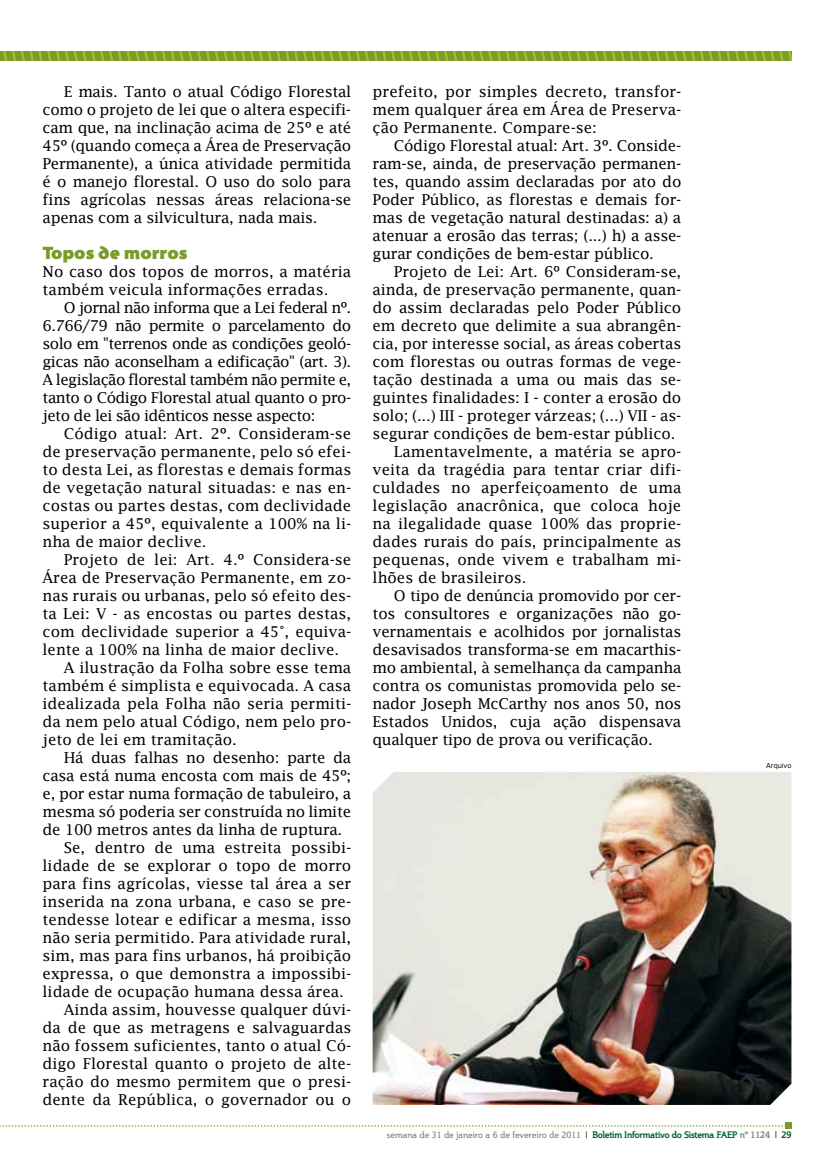
<style>
.page{position:relative;width:834px;height:1174px;background:#fff}
.page>*{position:absolute;margin:0;border:0;box-sizing:border-box;transform-origin:0 0}
.t1{font:900 18px "Santana";color:#799b28}
.t2{font:15px/18px "Lucida Fax";color:#000;text-align:justify}
.t3{font:15px "Lucida Fax";letter-spacing:-.02em;color:#000}
.t4{font:9px "Steinem";color:#808285}
.t5{font:6.75px "Meiryo";color:#000}
.s1{font-weight:700;color:#006330}
.s2{font-weight:700}
</style>
<div class="page">
<svg style="left:0;top:1123px;width:791px;height:6px"></svg>
<svg style="left:0;top:52px;width:791px;height:9px;background:#84a327"></svg>
<img style="left:372px;top:772px;width:419px;height:333px">
<p class="t2" style="left:43px;top:82px;width:310px;text-indent:21px">E mais. Tanto o atual Código Florestal como o projeto de lei que o altera especifi&shy;cam que, na inclinação acima de 25º e até 45º (quando começa a Área de Preservação Permanente), a única atividade permitida é o manejo florestal. O uso do solo para fins agrícolas nessas áreas relaciona-se apenas com a silvicultura, nada mais.</p>
<p class="t1" style="left:43px;top:243px;width:146px">Topos de morros</p>
<p class="t2" style="left:43px;top:262px;width:310px">No caso dos topos de morros, a matéria também veicula informações erradas.</p>
<p class="t2" style="left:43px;top:298px;width:310px;text-indent:21px">O jornal não informa que a Lei federal nº.<br>6.766/79 não permite o parcelamento do solo em "terrenos onde as condições geoló&shy;gicas não aconselham a edificação" (art. 3).<br>A legislação florestal também não permite e, tanto o Código Florestal atual quanto o pro&shy;jeto de lei são idênticos nesse aspecto:</p>
<p class="t2" style="left:43px;top:424px;width:310px;text-indent:21px">Código atual: Art. 2º. Consideram-se de preservação permanente, pelo só efei&shy;to desta Lei, as florestas e demais formas de vegetação natural situadas: e nas en&shy;costas ou partes destas, com declividade superior a 45º, equivalente a 100% na li&shy;nha de maior declive.</p>
<p class="t2" style="left:64px;top:550px;width:289px">Projeto de lei: Art. 4.º Considera-se</p>
<p class="t2" style="left:43px;top:568px;width:310px">Área de Preservação Permanente, em zo-</p>
<p class="t2" style="left:43px;top:586px;width:310px">nas rurais ou urbanas, pelo só efeito des-</p>
<p class="t2" style="left:43px;top:604px;width:310px">ta Lei: V - as encostas ou partes destas,</p>
<p class="t2" style="left:43px;top:622px;width:310px">com declividade superior a 45°, equiva-</p>
<p class="t2" style="left:43px;top:640px;width:298px">lente a 100% na linha de maior declive.</p>
<p class="t2" style="left:64px;top:658px;width:289px">A ilustração da Folha sobre esse tema</p>
<p class="t2" style="left:43px;top:676px;width:310px">também é simplista e equivocada. A casa</p>
<p class="t2" style="left:43px;top:694px;width:310px">idealizada pela Folha não seria permiti-</p>
<p class="t2" style="left:43px;top:712px;width:310px">da nem pelo atual Código, nem pelo pro-</p>
<p class="t2" style="left:43px;top:730px;width:196px">jeto de lei em tramitação.</p>
<p class="t3" style="left:64px;top:748px;width:289px">Há duas falhas no desenho: parte da</p>
<p class="t3" style="left:43px;top:766px;width:310px">casa está numa encosta com mais de 45º;</p>
<p class="t3" style="left:43px;top:784px;width:310px">e, por estar numa formação de tabuleiro, a</p>
<p class="t3" style="left:43px;top:802px;width:310px">mesma só poderia ser construída no limite</p>
<p class="t3" style="left:43px;top:820px;width:301px">de 100 metros antes da linha de ruptura.</p>
<p class="t2" style="left:64px;top:838px;width:289px">Se, dentro de uma estreita possibi-</p>
<p class="t2" style="left:43px;top:856px;width:310px">lidade de se explorar o topo de morro</p>
<p class="t2" style="left:43px;top:874px;width:310px">para fins agrícolas, viesse tal área a ser</p>
<p class="t2" style="left:43px;top:892px;width:310px">inserida na zona urbana, e caso se pre-</p>
<p class="t2" style="left:43px;top:910px;width:310px">tendesse lotear e edificar a mesma, isso</p>
<p class="t2" style="left:43px;top:928px;width:310px">não seria permitido. Para atividade rural,</p>
<p class="t2" style="left:43px;top:946px;width:310px">sim, mas para fins urbanos, há proibição</p>
<p class="t2" style="left:43px;top:964px;width:310px">expressa, o que demonstra a impossibi-</p>
<p class="t2" style="left:43px;top:982px;width:303px">lidade de ocupação humana dessa área.</p>
<p class="t2" style="left:64px;top:1000px;width:289px">Ainda assim, houvesse qualquer dúvi-</p>
<p class="t2" style="left:43px;top:1018px;width:310px">da de que as metragens e salvaguardas</p>
<p class="t2" style="left:43px;top:1036px;width:310px">não fossem suficientes, tanto o atual Có-</p>
<p class="t2" style="left:43px;top:1054px;width:310px">digo Florestal quanto o projeto de alte-</p>
<p class="t2" style="left:43px;top:1072px;width:310px">ração do mesmo permitem que o presi-</p>
<p class="t2" style="left:43px;top:1090px;width:310px">dente da República, o governador ou o</p>
<p class="t2" style="left:372px;top:82px;width:310px">prefeito, por simples decreto, transfor&shy;mem qualquer área em Área de Preserva&shy;ção Permanente. Compare-se:</p>
<p class="t2" style="left:372px;top:136px;width:310px;text-indent:21px">Código Florestal atual: Art. 3º. Conside&shy;ram-se, ainda, de preservação permanen&shy;tes, quando assim declaradas por ato do Poder Público, as florestas e demais for&shy;mas de vegetação natural destinadas: a) a atenuar a erosão das terras; (...) h) a asse&shy;gurar condições de bem-estar público.</p>
<p class="t2" style="left:394px;top:262px;width:289px">Projeto de Lei: Art. 6º Consideram-se,</p>
<p class="t2" style="left:372px;top:280px;width:310px">ainda, de preservação permanente, quan-</p>
<p class="t2" style="left:372px;top:298px;width:310px">do assim declaradas pelo Poder Público</p>
<p class="t2" style="left:372px;top:316px;width:310px">em decreto que delimite a sua abrangên-</p>
<p class="t2" style="left:372px;top:334px;width:310px">cia, por interesse social, as áreas cobertas</p>
<p class="t2" style="left:372px;top:352px;width:310px">com florestas ou outras formas de vege-</p>
<p class="t2" style="left:372px;top:370px;width:310px">tação destinada a uma ou mais das se-</p>
<p class="t2" style="left:372px;top:388px;width:310px">guintes finalidades: I - conter a erosão do</p>
<p class="t2" style="left:372px;top:406px;width:310px">solo; (...) III - proteger várzeas; (...) VII - as-</p>
<p class="t2" style="left:372px;top:424px;width:304px">segurar condições de bem-estar público.</p>
<p class="t2" style="left:394px;top:442px;width:289px">Lamentavelmente, a matéria se apro-</p>
<p class="t2" style="left:372px;top:460px;width:310px">veita da tragédia para tentar criar difi-</p>
<p class="t2" style="left:372px;top:478px;width:310px">culdades no aperfeiçoamento de uma</p>
<p class="t2" style="left:372px;top:496px;width:310px">legislação anacrônica, que coloca hoje</p>
<p class="t2" style="left:372px;top:514px;width:310px">na ilegalidade quase 100% das proprie-</p>
<p class="t2" style="left:372px;top:532px;width:310px">dades rurais do país, principalmente as</p>
<p class="t2" style="left:372px;top:550px;width:310px">pequenas, onde vivem e trabalham mi-</p>
<p class="t2" style="left:372px;top:568px;width:155px">lhões de brasileiros.</p>
<p class="t3" style="left:394px;top:586px;width:289px">O tipo de denúncia promovido por cer-</p>
<p class="t3" style="left:372px;top:604px;width:310px">tos consultores e organizações não go-</p>
<p class="t3" style="left:372px;top:622px;width:310px">vernamentais e acolhidos por jornalistas</p>
<p class="t3" style="left:372px;top:640px;width:310px">desavisados transforma-se em macarthis-</p>
<p class="t3" style="left:372px;top:658px;width:310px">mo ambiental, à semelhança da campanha</p>
<p class="t3" style="left:372px;top:676px;width:310px">contra os comunistas promovida pelo se-</p>
<p class="t3" style="left:372px;top:694px;width:310px">nador Joseph McCarthy nos anos 50, nos</p>
<p class="t3" style="left:372px;top:712px;width:310px">Estados Unidos, cuja ação dispensava</p>
<p class="t3" style="left:372px;top:730px;width:281px">qualquer tipo de prova ou verificação.</p>
<p class="t5" style="left:766px;top:761px;width:27px">Arquivo</p>
<p class="t4" style="left:387px;top:1130px;width:406px">semana de 31 de janeiro a 6 de fevereiro de 2011 <span class="s1">| Boletim Informativo do Sistema FAEP</span> <span class="s2">nº 1124</span> <span class="s1">| 29</span></p>
</div>
